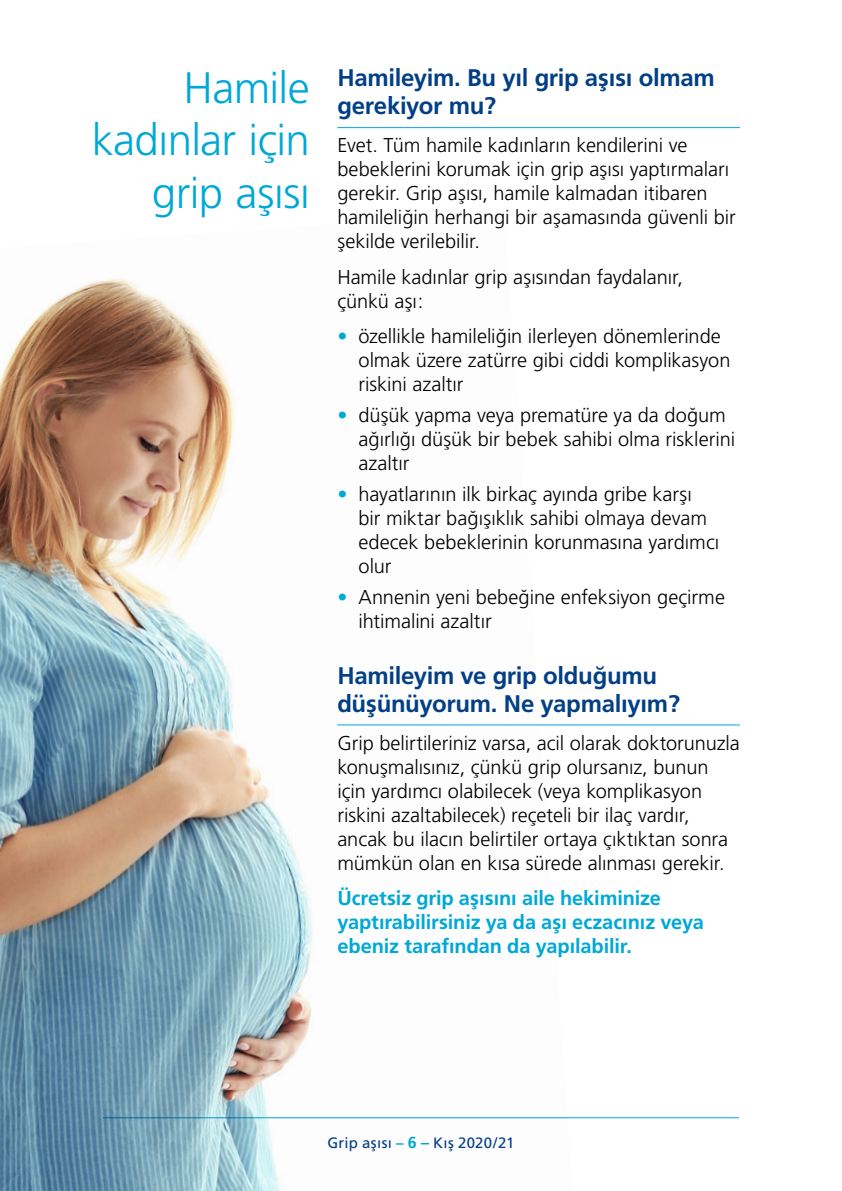
<style>
.page{position:relative;width:842px;height:1191px;background:#fff}
.page>*{position:absolute;margin:0;border:0;box-sizing:border-box;transform-origin:0 0}
.t1{font:300 44px/52.8px "Frutiger CE";letter-spacing:-.015em;color:#00a8d7;text-align:right}
.t2{font:700 24px/28px "Frutiger CE";letter-spacing:-.015em;color:#033f85}
.bullet{font:300 20px/24px "Frutiger CE";color:#000}
.t3{font:700 20px/24px "Frutiger CE";letter-spacing:-.005em;color:#00a8d7}
.t4{font:15px "Frutiger CE";letter-spacing:.015em;color:#033f85}
.s1{color:#00a8d7}
.s2{font-weight:700;color:#00a8d7}
.s3{font-weight:700;font-size:16px;color:#00a8d7}
</style>
<div class="page">
<hr style="left:103px;top:1117px;width:636px;height:1px;background:#00a8d7">
<img style="left:0;top:279px;width:573px;height:912px">
<hr style="left:337px;top:127px;width:403px;height:1px;background:#00a8d7">
<hr style="left:337px;top:724px;width:403px;height:1px;background:#00a8d7">
<p class="t1" style="left:92px;top:60px;width:220px">Hamile kadınlar için grip aşısı</p>
<p class="t2" style="left:337px;top:64px;width:379px">Hamileyim. Bu yıl grip aşısı olmam gerekiyor mu?</p>
<p class="bullet" style="left:337px;top:133px;width:400px">Evet. Tüm hamile kadınların kendilerini ve bebeklerini korumak için grip aşısı yaptırmaları gerekir. Grip aşısı, hamile kalmadan itibaren hamileliğin herhangi bir aşamasında güvenli bir şekilde verilebilir.</p>
<p class="bullet" style="left:337px;top:265px;width:347px">Hamile kadınlar grip aşısından faydalanır, çünkü aşı:</p>
<p class="bullet" style="left:358px;top:324px;width:374px;text-indent:-21px"><span class="s1">•</span> özellikle hamileliğin ilerleyen dönemlerinde olmak üzere zatürre gibi ciddi komplikasyon riskini azaltır</p>
<p class="bullet" style="left:358px;top:403px;width:378px;text-indent:-21px"><span class="s1">•</span> düşük yapma veya prematüre ya da doğum ağırlığı düşük bir bebek sahibi olma risklerini azaltır</p>
<p class="bullet" style="left:358px;top:481px;width:362px;text-indent:-21px"><span class="s1">•</span> hayatlarının ilk birkaç ayında gribe karşı<br>bir miktar bağışıklık sahibi olmaya devam edecek bebeklerinin korunmasına yardımcı olur</p>
<p class="bullet" style="left:358px;top:584px;width:368px;text-indent:-21px"><span class="s1">•</span> Annenin yeni bebeğine enfeksiyon geçirme ihtimalini azaltır</p>
<p class="t2" style="left:337px;top:661px;width:344px">Hamileyim ve grip olduğumu düşünüyorum. Ne yapmalıyım?</p>
<p class="bullet" style="left:337px;top:730px;width:404px">Grip belirtileriniz varsa, acil olarak doktorunuzla konuşmalısınız, çünkü grip olursanız, bunun için yardımcı olabilecek (veya komplikasyon riskini azaltabilecek) reçeteli bir ilaç vardır, ancak bu ilacın belirtiler ortaya çıktıktan sonra mümkün olan en kısa sürede alınması gerekir.</p>
<p class="t3" style="left:337px;top:886px;width:368px">Ücretsiz grip aşısını aile hekiminize yaptırabilirsiniz ya da aşı eczacınız veya ebeniz tarafından da yapılabilir.</p>
<p class="t4" style="left:328px;top:1133px;width:188px">Grip aşısı <span class="s2">–</span> <span class="s3">6 –</span> Kış 2020/21</p>
</div>
